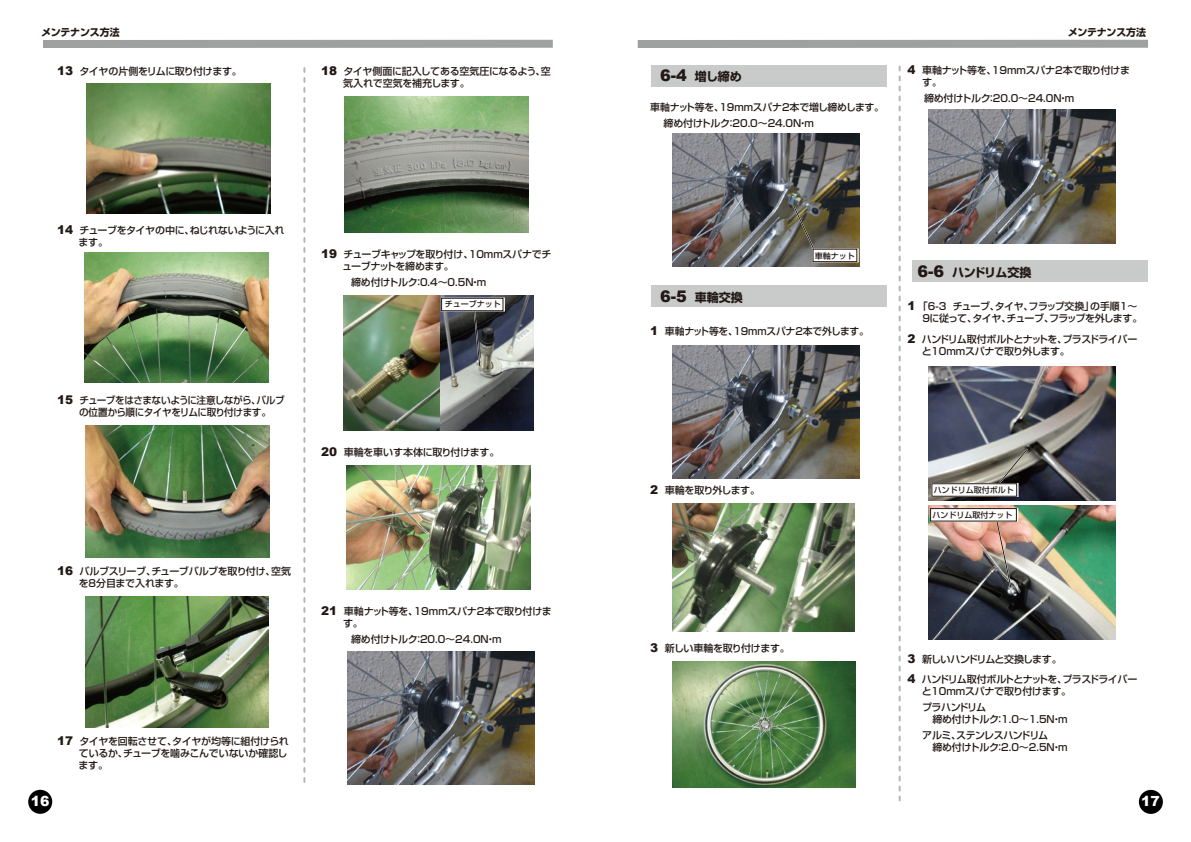
<style>
.page{position:relative;width:1191px;height:842px;background:#fff}
.page>*{position:absolute;margin:0;border:0;box-sizing:border-box;transform-origin:0 0}
.t1{font:900 14px "Arial";color:#fff}
.t2{font:700 12px "Shin Go Pro";letter-spacing:-.01em;color:#221815}
.t3{font:700 12px "Shin Go Pro";letter-spacing:-.045em;color:#221815}
.t4{font:500 10px/12px "Shin Go Pro";letter-spacing:-.035em;color:#221815}
.t5{font:500 10px/12px "Shin Go Pro";letter-spacing:-.015em;color:#221815}
.t6{font:500 10px/12px "Shin Go Pro";letter-spacing:-.035em;color:#221815;scale:.96 1}
.t7{font:500 10px/12px "Shin Go Pro";letter-spacing:-.055em;color:#221815}
.t8{font:500 10px/20.4px "Shin Go Pro";letter-spacing:-.06em;color:#221815}
.t9{font:700 10px "Shin Go Pro";letter-spacing:-.02em;color:#221815}
.t10{font:500 10px "Shin Go Pro";letter-spacing:-.07em;color:#221815}
.t11{font:500 8px "Shin Go Pro";color:#221815}
.s1{font-family:"Arial";font-weight:900;font-size:16px}
.s2{font-family:"Arial";font-weight:900;font-size:12px}
</style>
<div class="page">
<div style="left:28px;top:790px;width:24px;height:24px;background:#000;border-radius:50%"></div>
<div style="left:1138px;top:790px;width:24px;height:24px;background:#000;border-radius:50%"></div>
<div style="left:43px;top:40px;width:510px;height:8px;background:#9fa0a0"></div>
<div style="left:637px;top:40px;width:511px;height:8px;background:#9fa0a0"></div>
<div style="left:651px;top:286px;width:235px;height:21px;background:#c9caca"></div>
<div style="left:911px;top:261px;width:236px;height:21px;background:#c9caca"></div>
<div style="left:651px;top:65px;width:235px;height:21px;background:#c9caca"></div>
<svg style="left:898px;top:66px;width:2px;height:734px"></svg>
<svg style="left:303px;top:68px;width:2px;height:714px"></svg>
<img style="left:672px;top:504px;width:182px;height:127px">
<img style="left:672px;top:662px;width:183px;height:126px">
<img style="left:86px;top:84px;width:185px;height:130px">
<img style="left:85px;top:253px;width:183px;height:130px">
<img style="left:85px;top:425px;width:185px;height:132px">
<img style="left:85px;top:597px;width:183px;height:130px">
<img style="left:344px;top:96px;width:185px;height:137px">
<img style="left:344px;top:295px;width:190px;height:135px">
<img style="left:346px;top:466px;width:185px;height:124px">
<img style="left:347px;top:651px;width:187px;height:134px">
<img style="left:672px;top:134px;width:187px;height:133px">
<img style="left:672px;top:346px;width:187px;height:133px">
<img style="left:928px;top:110px;width:187px;height:133px">
<img style="left:928px;top:367px;width:187px;height:133px">
<img style="left:928px;top:506px;width:187px;height:133px">
<svg style="left:993px;top:447px;width:36px;height:43px"></svg>
<div style="left:931px;top:483px;width:87px;height:14px;background:#fff;border:2px solid #fff"></div>
<div style="left:931px;top:483px;width:86px;height:13px;border:1px solid #221815"></div>
<svg style="left:995px;top:522px;width:17px;height:67px"></svg>
<div style="left:929px;top:508px;width:89px;height:14px;background:#fff;border:2px solid #fff"></div>
<div style="left:930px;top:508px;width:86px;height:13px;border:1px solid #221815"></div>
<svg style="left:792px;top:205px;width:24px;height:48px"></svg>
<div style="left:812px;top:248px;width:46px;height:14px;background:#fff;border:2px solid #fff"></div>
<div style="left:813px;top:249px;width:44px;height:13px;border:1px solid #221815"></div>
<svg style="left:472px;top:311px;width:9px;height:57px"></svg>
<div style="left:441px;top:297px;width:64px;height:14px;background:#fff;border:2px solid #fff"></div>
<div style="left:441px;top:298px;width:62px;height:13px;border:1px solid #221815"></div>
<p class="t9" style="left:41px;top:24px;width:80px">メンテナンス方法</p>
<p class="t9" style="left:1067px;top:24px;width:80px">メンテナンス方法</p>
<p class="t2" style="left:660px;top:67px;width:83px"><span class="s1">6-4</span> 増し締め</p>
<p class="t4" style="left:663px;top:98px;width:222px;line-height:16px;text-indent:-13px">車軸ナット等を、19mmスパナ2本で増し締めします。締め付けトルク：20.0～24.0N・m</p>
<p class="t5" style="left:922px;top:63px;width:209px;text-indent:-15px"><span class="s2">4</span> 車軸ナット等を、19mmスパナ2本で取り付けます。</p>
<p class="t5" style="left:924px;top:91px;width:152px">締め付けトルク：20.0～24.0N・m</p>
<p class="t4" style="left:57px;top:64px;width:186px"><span class="s2">13</span> タイヤの片側をリムに取り付けます。</p>
<p class="t4" style="left:343px;top:64px;width:209px;text-indent:-22px"><span class="s2">18</span> タイヤ側面に記入してある空気圧になるよう、空気入れで空気を補充します。</p>
<p class="t4" style="left:79px;top:223px;width:207px;text-indent:-22px"><span class="s2">14</span> チューブをタイヤの中に、ねじれないように入れます。</p>
<p class="t6" style="left:79px;top:393px;width:216px;text-indent:-22px"><span class="s2">15</span> チューブをはさまないように注意しながら、バルブの位置から順にタイヤをリムに取り付けます。</p>
<p class="t4" style="left:342px;top:247px;width:211px;text-indent:-21px"><span class="s2">19</span> チューブキャップを取り付け、10mmスパナでチューブナットを締めます。</p>
<p class="t4" style="left:351px;top:275px;width:137px">締め付けトルク：0.4～0.5N・m</p>
<p class="t11" style="left:445px;top:297px;width:57px">チューブナット</p>
<p class="t4" style="left:321px;top:445px;width:180px"><span class="s2">20</span> 車輪を車いす本体に取り付けます。</p>
<p class="t4" style="left:79px;top:564px;width:214px;text-indent:-22px"><span class="s2">16</span> バルブスリーブ、チューブバルブを取り付け、空気を8分目まで入れます。</p>
<p class="t5" style="left:343px;top:604px;width:210px;text-indent:-22px"><span class="s2">21</span> 車軸ナット等を、19mmスパナ2本で取り付けます。</p>
<p class="t5" style="left:351px;top:632px;width:152px">締め付けトルク：20.0～24.0N・m</p>
<p class="t4" style="left:79px;top:734px;width:212px;text-indent:-22px"><span class="s2">17</span> タイヤを回転させて、タイヤが均等に組付けられているか、チューブを噛みこんでいないか確認します。</p>
<p class="t11" style="left:815px;top:249px;width:41px">車軸ナット</p>
<p class="t2" style="left:660px;top:288px;width:84px"><span class="s1">6-5</span> 車輪交換</p>
<p class="t4" style="left:650px;top:324px;width:220px"><span class="s2">1</span> 車軸ナット等を、19mmスパナ2本で外します。</p>
<p class="t3" style="left:917px;top:263px;width:116px"><span class="s1">6-6</span> ハンドリム交換</p>
<p class="t4" style="left:922px;top:299px;width:221px;text-indent:-15px"><span class="s2">1</span> 「6-3 チューブ、タイヤ、フラップ交換」の手順1～<br>9に従って、タイヤ、チューブ、フラップを外します。</p>
<p class="t7" style="left:921px;top:332px;width:217px;text-indent:-14px"><span class="s2">2</span> ハンドリム取付ボルトとナットを、プラスドライバーと10mmスパナで取り外します。</p>
<p class="t10" style="left:650px;top:482px;width:111px"><span class="s2">2</span> 車輪を取り外します。</p>
<p class="t4" style="left:650px;top:641px;width:141px"><span class="s2">3</span> 新しい車輪を取り付けます。</p>
<p class="t11" style="left:933px;top:484px;width:81px">ハンドリム取付ボルト</p>
<p class="t11" style="left:932px;top:508px;width:81px">ハンドリム取付ナット</p>
<p class="t8" style="left:907px;top:648px;width:231px"><span class="s2">3</span> 新しいハンドリムと交換します。<br><span class="s2">4</span> ハンドリム取付ボルトとナットを、プラスドライバー</p>
<p class="t4" style="left:921px;top:682px;width:151px;line-height:16px">と10mmスパナで取り付けます。プラハンドリム</p>
<p class="t4" style="left:922px;top:710px;width:147px;line-height:16px;text-indent:10px">締め付けトルク：1.0～1.5N・mアルミ、ステンレスハンドリム</p>
<p class="t4" style="left:932px;top:740px;width:137px">締め付けトルク：2.0～2.5N・m</p>
<h1 class="t1" style="left:31px;top:791px;width:20px">16</h1>
<h1 class="t1" style="left:1141px;top:791px;width:20px">17</h1>
</div>
